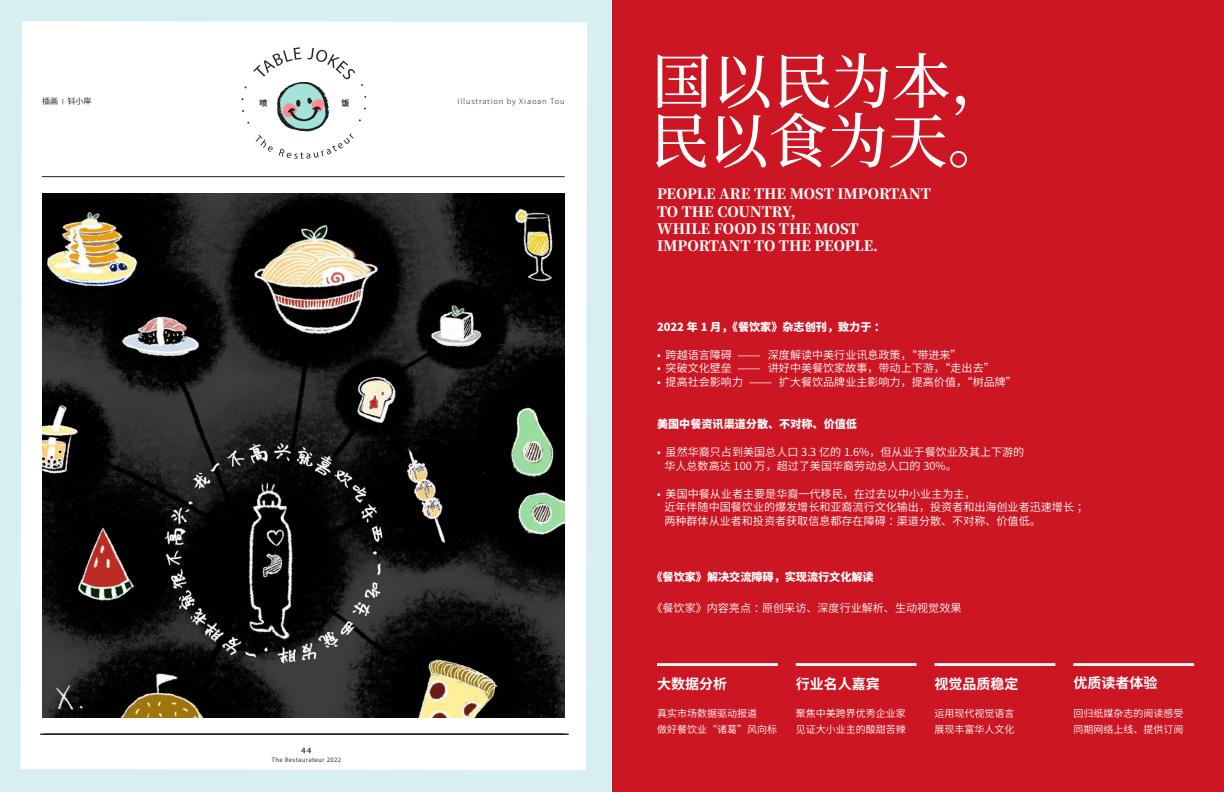
<style>
.page{position:relative;width:1224px;height:792px;background:#fff}
.page>*{position:absolute;margin:0;border:0;box-sizing:border-box;transform-origin:0 0}
.t1{font:500 59.8px/59.6px "Source Han Serif CN";color:#fff}
.t2{font:800 14.2px/17.2px "Source Han Serif CN";letter-spacing:-.005em;color:#fff}
.t3{font:700 14px "Source Han Sans CN";color:#fff}
.t4{font:11.1px/13.9px "Source Han Sans CN";color:#fff}
.t5{font:800 11.1px "Source Han Sans CN";color:#fff}
.t6{font:10px/16.8px "Source Han Sans CN";color:#fff}
.t7{font:8px "Source Han Sans CN";color:#231f20}
.t8{font:700 8px "Charter";color:#231f20}
.t9{font:700 8px "Source Han Sans CN";color:#231f20}
.t10{font:300 7.4px "Source Han Sans CN";letter-spacing:.11em;color:#231f20}
.t11{font:6px "Source Han Sans CN";letter-spacing:.06em;color:#231f20}
</style>
<div class="page">
<svg style="left:0;top:0;width:612px;height:792px"></svg>
<hr style="left:44px;top:734px;width:525px;height:1px;background:#231f20">
<hr style="left:40px;top:734px;width:525px;height:1px;background:#231f20">
<hr style="left:42px;top:176px;width:523px;height:1px;background:#231f20">
<svg style="left:242px;top:47px;width:124px;height:112px"></svg>
<div style="left:612px;top:0;width:612px;height:792px;background:#cc1623"></div>
<hr style="left:657px;top:663px;width:121px;height:3px;background:#fff">
<hr style="left:796px;top:663px;width:121px;height:3px;background:#fff">
<hr style="left:935px;top:663px;width:120px;height:3px;background:#fff">
<hr style="left:1073px;top:663px;width:121px;height:3px;background:#fff">
<img style="left:42px;top:193px;width:523px;height:525px">
<p class="t7" style="left:42px;top:96px;width:51px">插画 <sup>|</sup> 钭小岸</p>
<p class="t9" style="left:260px;top:98px;width:9px">喷</p>
<p class="t9" style="left:342px;top:98px;width:9px">饭</p>
<p class="t10" style="left:457px;top:97px;width:109px">Illustration by Xiaoan Tou</p>
<p class="t8" style="left:301px;top:743px;width:12px">44</p>
<p class="t11" style="left:272px;top:756px;width:71px">The Restaurateur 2022</p>
<h1 class="t1" style="left:648px;top:53px;width:364px">国以民为本，民以食为天。</h1>
<p class="t2" style="left:657px;top:186px;width:276px">PEOPLE ARE THE MOST IMPORTANT<br>TO THE COUNTRY,<br>WHILE FOOD IS THE MOST<br>IMPORTANT TO THE PEOPLE.</p>
<p class="t5" style="left:657px;top:320px;width:230px">2022 年 1 月，《餐饮家》杂志创刊，致力于：</p>
<p class="t4" style="left:657px;top:348px;width:306px">• 跨越语言障碍 — 深度解读中美行业讯息政策，“带进来”</p>
<p class="t4" style="left:657px;top:362px;width:339px">• 突破文化壁垒 — 讲好中美餐饮家故事，带动上下游，“走出去”</p>
<p class="t4" style="left:657px;top:376px;width:361px">• 提高社会影响力 — 扩大餐饮品牌业主影响力，提高价值，“树品牌”</p>
<p class="t5" style="left:657px;top:418px;width:202px">美国中餐资讯渠道分散、不对称、价值低</p>
<p class="t4" style="left:664px;top:445px;width:361px;text-indent:-7px">• 虽然华裔只占到美国总人口 3.3 亿的 1.6%，但从业于餐饮业及其上下游的华人总数高达 100 万，超过了美国华裔劳动总人口的 30%。</p>
<p class="t4" style="left:664px;top:487px;width:425px;text-indent:-7px">• 美国中餐从业者主要是华裔一代移民，在过去以中小业主为主，<br>近年伴随中国餐饮业的爆发增长和亚裔流行文化输出，投资者和出海创业者迅速增长；两种群体从业者和投资者获取信息都存在障碍：渠道分散、不对称、价值低。</p>
<p class="t5" style="left:651px;top:571px;width:224px">《餐饮家》解决交流障碍，实现流行文化解读</p>
<p class="t4" style="left:651px;top:601px;width:312px">《餐饮家》内容亮点：原创采访、深度行业解析、生动视觉效果</p>
<p class="t3" style="left:657px;top:676px;width:71px">大数据分析</p>
<p class="t6" style="left:657px;top:705px;width:121px">真实市场数据驱动报道<br>做好餐饮业“诸葛”风向标</p>
<p class="t3" style="left:796px;top:676px;width:85px">行业名人嘉宾</p>
<p class="t6" style="left:796px;top:705px;width:111px">聚焦中美跨界优秀企业家见证大小业主的酸甜苦辣</p>
<p class="t3" style="left:935px;top:676px;width:85px">视觉品质稳定</p>
<p class="t6" style="left:935px;top:705px;width:81px">运用现代视觉语言展现丰富华人文化</p>
<p class="t3" style="left:1073px;top:675px;width:85px">优质读者体验</p>
<p class="t6" style="left:1073px;top:705px;width:111px;line-height:16.3px">回归纸媒杂志的阅读感受同期网络上线、提供订阅</p>
</div>
